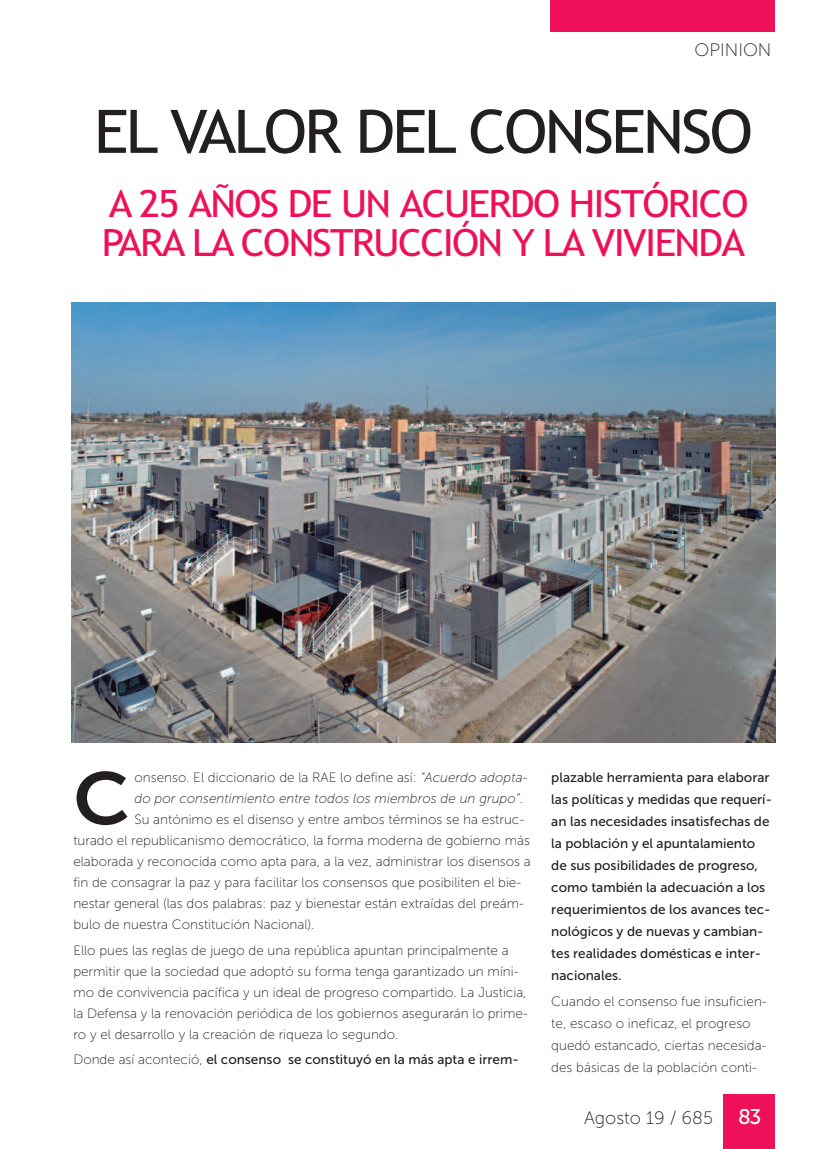
<style>
.page{position:relative;width:830px;height:1149px;background:#fff}
.page>*{position:absolute;margin:0;border:0;box-sizing:border-box;transform-origin:0 0}
.t1{font:73.5px "Museo Sans 700";color:#231f20;scale:1.07 1}
.t2{font:60px "Trebuchet MS";letter-spacing:-.04em;color:#231f20;scale:1.07 1}
.t3{font:37.5px/39px "Trebuchet MS";letter-spacing:-.04em;color:#ee1059;scale:1.07 1}
.t4{font:18px "Museo Sans 100";color:#231f20}
.t5{font:13.5px/21px "Museo Sans 100";color:#231f20}
.t6{font:13.5px/21.9px "Museo Sans 500";color:#231f20}
.t7{font:italic 13.5px "Museo Sans 100";color:#231f20}
.s1{font-style:italic}
.s2{font-style:normal}
.s3{font-family:"Museo Sans 100"}
.s4{font-family:"Museo Sans 500";font-size:21px;color:#fff}
</style>
<div class="page">
<div style="left:550px;top:0;width:224px;height:32px;background:#ee1059"></div>
<div style="left:723px;top:1094px;width:51px;height:54px;background:#ee1059"></div>
<img style="left:72px;top:302px;width:702px;height:439px">
<h3 class="t4" style="left:694px;top:39px;width:78px">OPINION</h3>
<h2 class="t2" style="left:94px;top:97px;width:617px">EL VALOR DEL CONSENSO</h2>
<h3 class="t3" style="left:102px;top:185px;width:605px">A 25 AÑOS DE UN ACUERDO HISTÓRICO<br>PARA LA CONSTRUCCIÓN Y LA VIVIENDA</h3>
<h1 class="t1" style="left:73px;top:755px;width:54px">C</h1>
<p class="t5" style="left:134px;top:766px;width:394px">onsenso. El diccionario de la RAE lo define así: <span class="s1">“Acuerdo adopta-</span></p>
<p class="t7" style="left:134px;top:790px;width:390px">do por consentimiento entre todos los miembros de un grupo”<span class="s2">.</span></p>
<p class="t5" style="left:134px;top:808px;width:391px">Su antónimo es el disenso y entre ambos términos se ha estruc-</p>
<p class="t5" style="left:73px;top:829px;width:458px">turado el republicanismo democrático, la forma moderna de gobierno más</p>
<p class="t5" style="left:73px;top:850px;width:458px">elaborada y reconocida como apta para, a la vez, administrar los disensos a</p>
<p class="t5" style="left:73px;top:871px;width:449px">fin de consagrar la paz y para facilitar los consensos que posibiliten el bie-</p>
<p class="t5" style="left:73px;top:892px;width:452px">nestar general (las dos palabras: paz y bienestar están extraídas del preám-</p>
<p class="t5" style="left:73px;top:913px;width:242px">bulo de nuestra Constitución Nacional).</p>
<p class="t5" style="left:73px;top:939px;width:456px">Ello pues las reglas de juego de una república apuntan principalmente a permitir que la sociedad que adoptó su forma tenga garantizado un míni&shy;mo de convivencia pacífica y un ideal de progreso compartido. La Justicia, la Defensa y la renovación periódica de los gobiernos asegurarán lo prime&shy;ro y el desarrollo y la creación de riqueza lo segundo.</p>
<p class="t6" style="left:73px;top:1047px;width:446px"><span class="s3">Donde así aconteció,</span> el consenso se constituyó en la más apta e irrem-</p>
<p class="t6" style="left:551px;top:766px;width:222px">plazable herramienta para elaborar las políticas y medidas que requerí&shy;an las necesidades insatisfechas de la población y el apuntalamiento de sus posibilidades de progreso, como también la adecuación a los requerimientos de los avances tec&shy;nológicos y de nuevas y cambian&shy;tes realidades domésticas e inter&shy;nacionales.</p>
<p class="t5" style="left:551px;top:990px;width:217px;line-height:21.9px">Cuando el consenso fue insuficien&shy;te, escaso o ineficaz, el progreso quedó estancado, ciertas necesida&shy;des básicas de la población conti-</p>
<h3 class="t4" style="left:583px;top:1106px;width:179px">Agosto 19 / 685 <span class="s4">83</span></h3>
</div>
